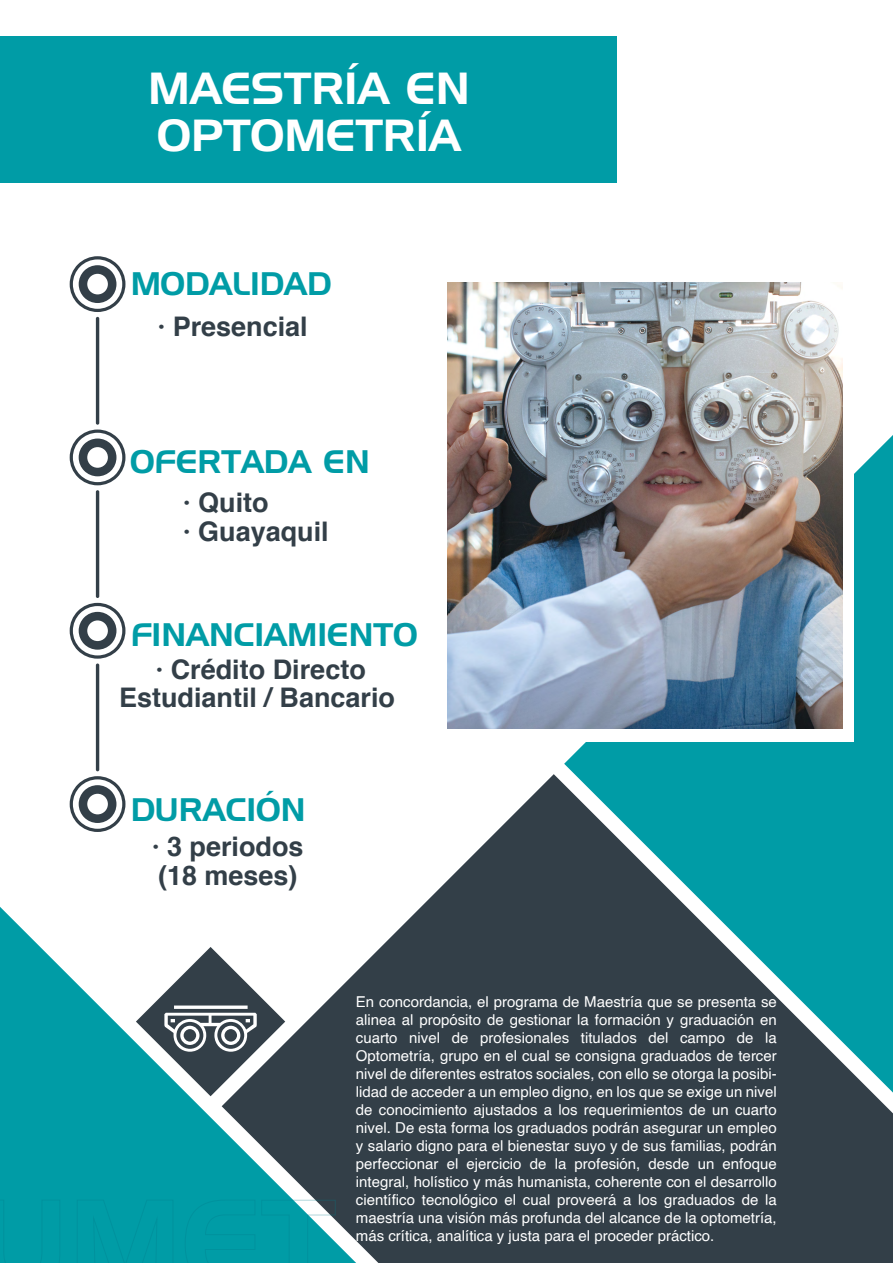
<style>
.page{position:relative;width:893px;height:1263px;background:#fff}
.page>*{position:absolute;margin:0;border:0;box-sizing:border-box;transform-origin:0 0}
.t1{font:43.8px/47px "Handel Gothic";color:#fff}
.t2{font:31.8px "Handel Gothic";color:#009ca6}
.t3{font:700 27px/28.5px "Helvetica";color:#333f48}
.t4{font:15px/18px "Helvetica";color:#fff;text-align:justify}
</style>
<div class="page">
<svg style="left:361px;top:774px;width:532px;height:489px;background:#4b565e"></svg>
<svg style="left:564px;top:430px;width:329px;height:667px;background:#237f88"></svg>
<svg style="left:0;top:907px;width:361px;height:356px;fill:#009ca6"></svg>
<div style="left:575px;top:434px;width:279px;height:308px;background:#fff"></div>
<div style="left:0;top:37px;width:617px;height:146px;background:#009ca6"></div>
<svg style="left:70px;top:256px;width:55px;height:56px"></svg>
<svg style="left:70px;top:429px;width:55px;height:56px"></svg>
<svg style="left:70px;top:603px;width:55px;height:56px"></svg>
<svg style="left:70px;top:776px;width:55px;height:56px"></svg>
<hr style="left:96px;top:317px;width:3px;height:108px;background:#333f48;border-radius:2px">
<hr style="left:96px;top:490px;width:3px;height:108px;background:#333f48;border-radius:2px">
<hr style="left:96px;top:663px;width:3px;height:108px;background:#333f48;border-radius:2px">
<img style="left:448px;top:282px;width:394px;height:446px">
<div style="left:0;top:1200px;width:60px;height:63px;background:#009ca6"></div>
<div style="left:77px;top:1200px;width:96px;height:63px;background:#009ca6"></div>
<div style="left:185px;top:1200px;width:70px;height:63px;background:#009ca6"></div>
<svg style="left:261px;top:1200px;width:74px;height:63px;background:#26a5ae"></svg>
<svg style="left:136px;top:947px;width:149px;height:149px"></svg>
<h1 class="t1" style="left:341px;top:59px;width:23px">´</h1>
<h1 class="t1" style="left:148px;top:67px;width:323px">MAESTRIA EN<br>OPTOMETRIA</h1>
<h1 class="t1" style="left:413px;top:106px;width:23px">´</h1>
<h2 class="t2" style="left:130px;top:269px;width:203px">MODALIDAD</h2>
<h3 class="t3" style="left:158px;top:313px;width:152px">· Presencial</h3>
<h2 class="t2" style="left:130px;top:447px;width:241px">OFERTADA EN</h2>
<h3 class="t3" style="left:183px;top:489px;width:147px">· Quito<br>· Guayaquil</h3>
<h2 class="t2" style="left:130px;top:620px;width:289px">FINANCIAMIENTO</h2>
<h3 class="t3" style="left:119px;top:655px;width:278px;text-align:center">· Crédito Directo<br>Estudiantil / Bancario</h3>
<h2 class="t2" style="left:261px;top:788px;width:17px">´</h2>
<h2 class="t2" style="left:130px;top:795px;width:177px">DURACION</h2>
<h3 class="t3" style="left:152px;top:833px;width:153px">· 3 periodos (18 meses)</h3>
<p class="t4" style="left:356px;top:993px;width:422px">En concordancia, el programa de Maestría que se presenta se alinea al propósito de gestionar la formación y graduación en cuarto nivel de profesionales titulados del campo de la Optometría, grupo en el cual se consigna graduados de tercer nivel de diferentes estratos sociales, con ello se otorga la posibi&shy;lidad de acceder a un empleo digno, en los que se exige un nivel de conocimiento ajustados a los requerimientos de un cuarto nivel. De esta forma los graduados podrán asegurar un empleo y salario digno para el bienestar suyo y de sus familias, podrán perfeccionar el ejercicio de la profesión, desde un enfoque integral, holístico y más humanista, coherente con el desarrollo científico tecnológico el cual proveerá a los graduados de la maestría una visión más profunda del alcance de la optometría, más crítica, analítica y justa para el proceder práctico.</p>
</div>
